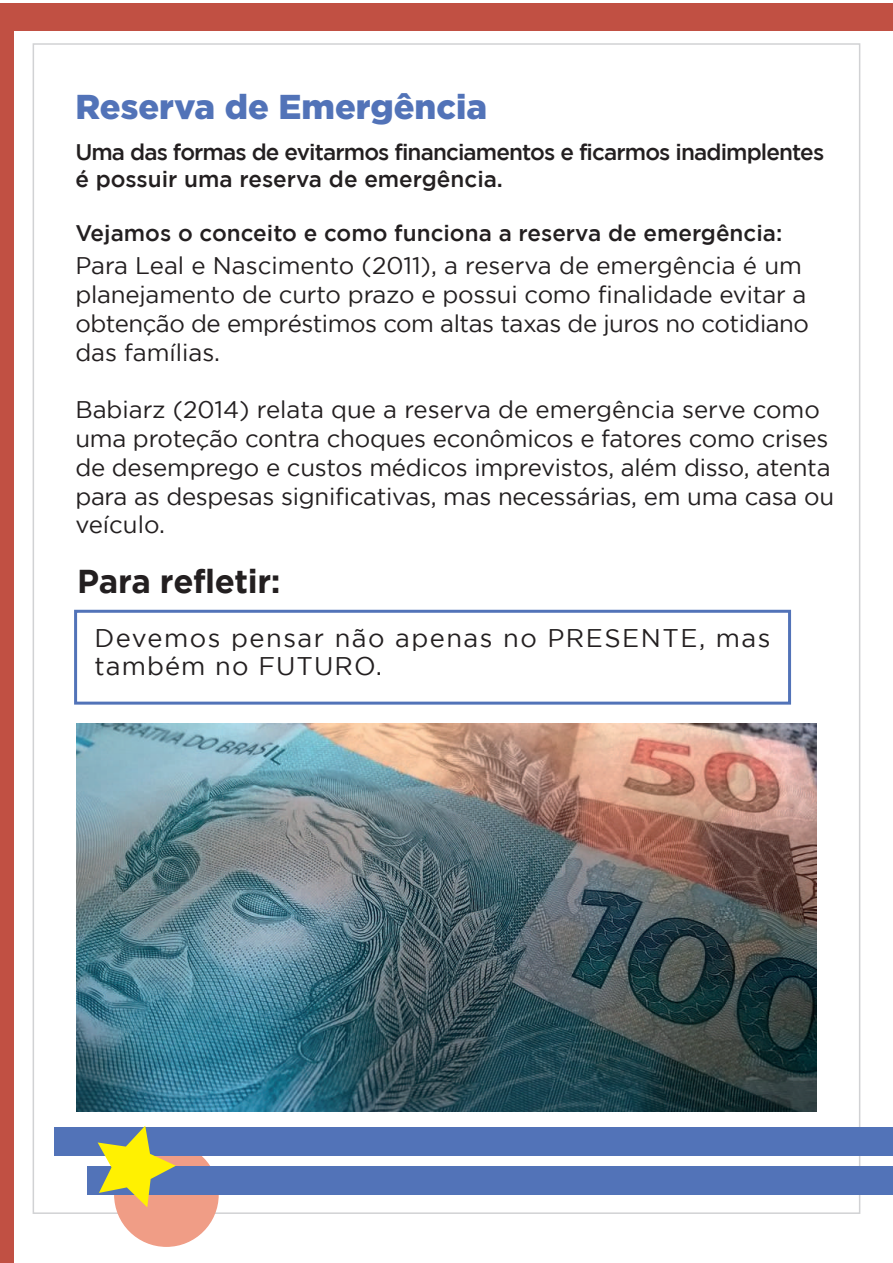
<style>
.page{position:relative;width:893px;height:1263px;background:#fff}
.page>*{position:absolute;margin:0;border:0;box-sizing:border-box;transform-origin:0 0}
.t1{font:900 34.5px "Gotham";color:#5273b8}
.t2{font:700 33px "Gotham";letter-spacing:-.015em;color:#231f20}
.t3{font:25.5px/28.5px "Gotham";letter-spacing:.06em;color:#231f20}
.t4{font:24px/28.8px "Gotham";letter-spacing:-.01em;color:#231f20}
.t5{font:500 22.5px/27px "Gotham";letter-spacing:-.04em;color:#231f20}
.t6{font:500 22.5px "Gotham";letter-spacing:-.015em;color:#231f20}
</style>
<div class="page">
<div style="left:0;top:3px;width:893px;height:28px;background:#c15043"></div>
<div style="left:0;top:6px;width:14px;height:1257px;background:#c15043"></div>
<div style="left:115px;top:1143px;width:103px;height:103px;background:#f09d86;border-radius:50%"></div>
<div style="left:55px;top:1127px;width:838px;height:29px;background:#5273b8"></div>
<div style="left:87px;top:1166px;width:806px;height:28px;background:#5273b8"></div>
<svg style="left:98px;top:1126px;width:78px;height:81px"></svg>
<div style="left:74px;top:610px;width:717px;height:95px;border:3px solid #5273b8"></div>
<img style="left:76px;top:723px;width:741px;height:388px">
<h1 class="t1" style="left:75px;top:87px;width:413px">Reserva de Emergência</h1>
<p class="t5" style="left:75px;top:138px;width:750px">Uma das formas de evitarmos financiamentos e ficarmos inadimplentes é possuir uma reserva de emergência.</p>
<p class="t6" style="left:75px;top:220px;width:708px">Vejamos o conceito e como funciona a reserva de emergência:</p>
<p class="t4" style="left:75px;top:251px;width:735px">Para Leal e Nascimento (2011), a reserva de emergência é um planejamento de curto prazo e possui como finalidade evitar a obtenção de empréstimos com altas taxas de juros no cotidiano das famílias.</p>
<p class="t4" style="left:75px;top:395px;width:760px">Babiarz (2014) relata que a reserva de emergência serve como uma proteção contra choques econômicos e fatores como crises de desemprego e custos médicos imprevistos, além disso, atenta para as despesas significativas, mas necessárias, em uma casa ou veículo.</p>
<h2 class="t2" style="left:77px;top:562px;width:205px">Para refletir:</h2>
<p class="t3" style="left:95px;top:623px;width:677px">Devemos pensar não apenas no PRESENTE, mas também no FUTURO.</p>
</div>
